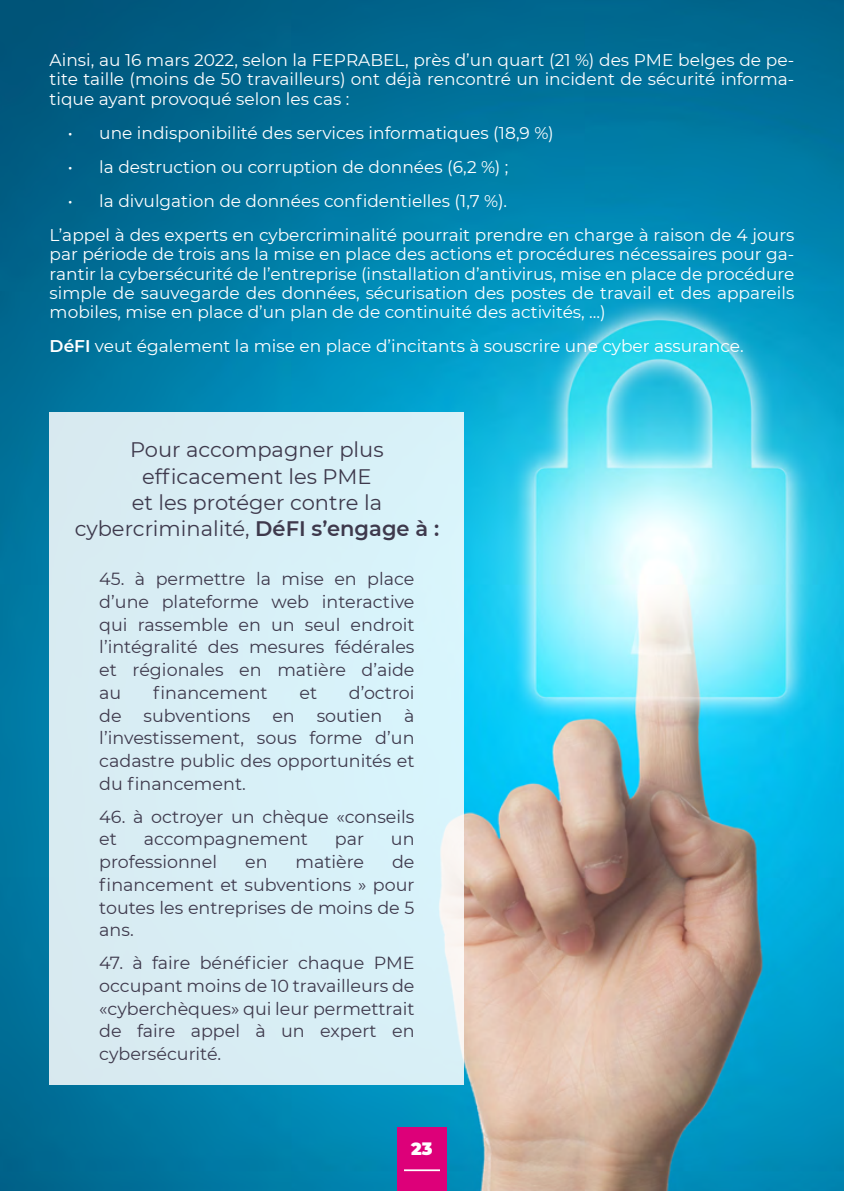
<style>
.page{position:relative;width:844px;height:1191px;background:#fff}
.page>*{position:absolute;margin:0;border:0;box-sizing:border-box;transform-origin:0 0}
.t1{font:21px/26.2px "Montserrat";color:#3e394c;text-align:center}
.t2{font:17.5px/22.8px "Montserrat";color:#3e394c;text-align:justify}
.t3{font:900 17.5px "Montserrat";color:#fff}
.t4{font:16.97px/19.2px "Montserrat";color:#fff;text-align:justify}
.s1{font-weight:600}
</style>
<div class="page">
<img style="left:0;top:0;width:843px;height:1191px">
<div style="left:50px;top:412px;width:414px;height:672px;background:#d8eff6"></div>
<div style="left:397px;top:1127px;width:49px;height:64px;background:#dd0079"></div>
<hr style="left:404px;top:1169px;width:36px;height:2px;background:#fff">
<p class="t4" style="left:50px;top:50px;width:746px">Ainsi, au 16 mars 2022, selon la FEPRABEL, près d’un quart (21 %) des PME belges de pe&shy;tite taille (moins de 50 travailleurs) ont déjà rencontré un incident de sécurité informa&shy;tique ayant provoqué selon les cas :</p>
<p class="t4" style="left:68px;top:122px;width:487px">• une indisponibilité des services informatiques (18,9 %)</p>
<p class="t4" style="left:68px;top:157px;width:442px">• la destruction ou corruption de données (6,2 %) ;</p>
<p class="t4" style="left:50px;top:183px;width:746px;line-height:34.1px;text-indent:18px">• la divulgation de données confidentielles (1,7 %).<br>L’appel à des experts en cybercriminalité pourrait prendre en charge à raison de 4 jours</p>
<p class="t4" style="left:50px;top:244px;width:746px">par période de trois ans la mise en place des actions et procédures nécessaires pour ga&shy;rantir la cybersécurité de l’entreprise (installation d’antivirus, mise en place de procédure simple de sauvegarde des données, sécurisation des postes de travail et des appareils mobiles, mise en place d’un plan de de continuité des activités, …)</p>
<p class="t4" style="left:50px;top:336px;width:695px"><span class="s1">DéFI</span> veut également la mise en place d’incitants à souscrire une cyber assurance.</p>
<p class="t1" style="left:75px;top:436px;width:366px">Pour accompagner plus efficacement les PME<br>et les protéger contre la cybercriminalité, <span class="s1">DéFI s’engage à :</span></p>
<p class="t2" style="left:99px;top:567px;width:317px">45. à permettre la mise en place d’une plateforme web interactive qui rassemble en un seul endroit l’intégralité des mesures fédérales et régionales en matière d’aide au</p>
<p class="t2" style="left:153px;top:680px;width:116px">financement</p>
<p class="t2" style="left:299px;top:680px;width:19px">et</p>
<p class="t2" style="left:349px;top:680px;width:67px">d’octroi</p>
<p class="t2" style="left:99px;top:703px;width:24px">de</p>
<p class="t2" style="left:144px;top:703px;width:108px">subventions</p>
<p class="t2" style="left:272px;top:703px;width:24px">en</p>
<p class="t2" style="left:316px;top:703px;width:67px">soutien</p>
<p class="t2" style="left:99px;top:703px;width:316px;text-indent:305px">à l’investissement, sous forme d’un cadastre public des opportunités et du financement.</p>
<p class="t2" style="left:99px;top:804px;width:316px">46. à octroyer un chèque «conseils et</p>
<p class="t2" style="left:144px;top:827px;width:166px">accompagnement</p>
<p class="t2" style="left:335px;top:827px;width:31px">par</p>
<p class="t2" style="left:391px;top:827px;width:25px">un</p>
<p class="t2" style="left:99px;top:850px;width:119px">professionnel</p>
<p class="t2" style="left:245px;top:850px;width:24px">en</p>
<p class="t2" style="left:295px;top:850px;width:70px">matière</p>
<p class="t2" style="left:99px;top:850px;width:316px;text-indent:293px">de financement et subventions » pour toutes les entreprises de moins de 5 ans.</p>
<p class="t2" style="left:99px;top:950px;width:317px">47. à faire bénéficier chaque PME occupant moins de 10 travailleurs de «cyberchèques» qui leur permettrait de faire appel à un expert en cybersécurité.</p>
<p class="t3" style="left:411px;top:1135px;width:23px">23</p>
</div>
